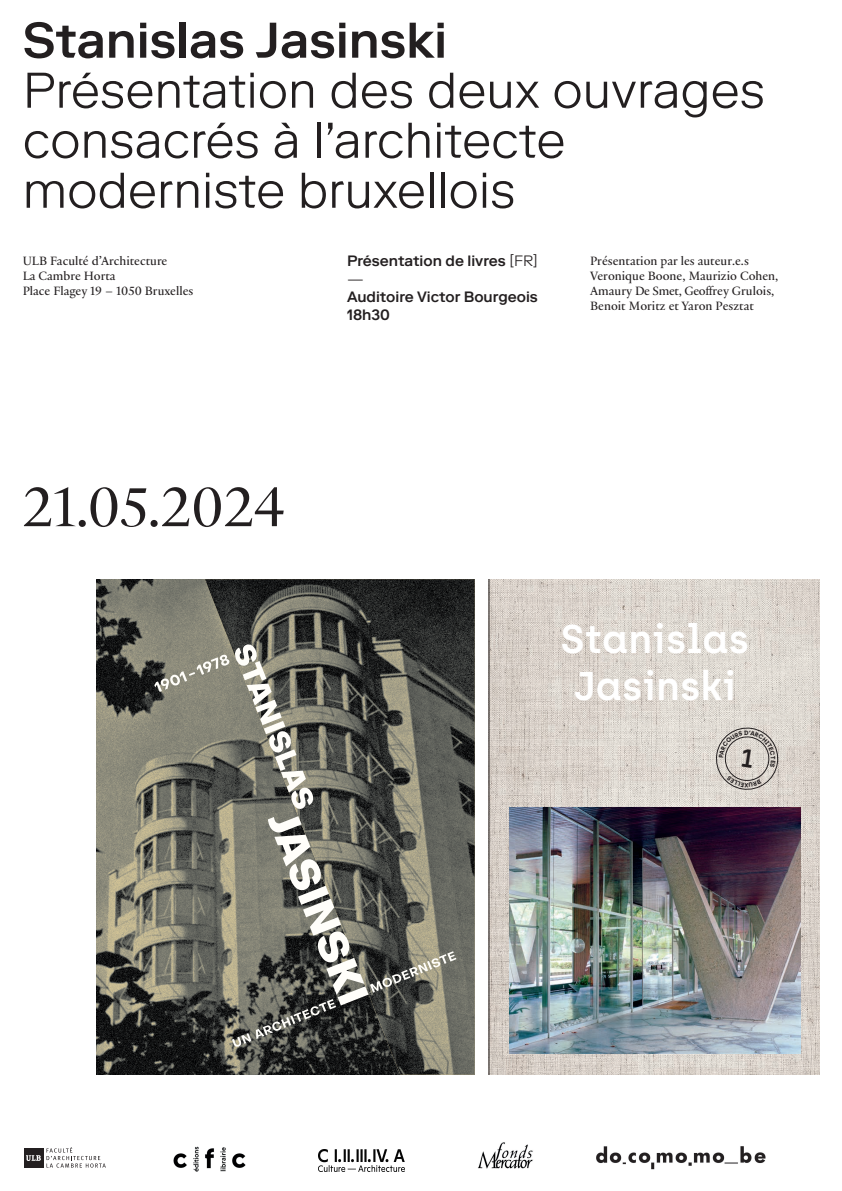
<style>
.page{position:relative;width:842px;height:1191px;background:#fff}
.page>*{position:absolute;margin:0;border:0;box-sizing:border-box;transform-origin:0 0}
.t1{font:60px "Practice Display";color:#231f20}
.t2{font:300 50px/50px "Riforma LL";color:#231f20}
.t3{font:500 50px "Riforma LL";color:#231f20}
.t4{font:600 40.1px/47.3px "Archia";color:#fff;text-align:center}
.t5{font:500 15px/18px "Riforma LL";color:#231f20}
.t6{font:13px/14.8px "Practice";color:#231f20}
.s1{font-weight:300}
.s2{font-family:"Minion Pro"}
</style>
<div class="page">
<img style="left:97px;top:579px;width:108px;height:495px">
<img style="left:205px;top:579px;width:270px;height:495px">
<svg style="left:232px;top:816px;width:224px;height:231px;background:#707066"></svg>
<svg style="left:154px;top:643px;width:160px;height:167px;background:#7f7e73"></svg>
<img style="left:490px;top:579px;width:329px;height:495px">
<img style="left:509px;top:808px;width:291px;height:245px">
<hr style="left:489px;top:579px;width:1px;height:495px;background:#231f20">
<svg style="left:47px;top:1147px;width:59px;height:20px"></svg>
<div style="left:24px;top:1148px;width:19px;height:19px;background:#231f20"></div>
<svg style="left:26px;top:1155px;width:15px;height:6px"></svg>
<img style="left:173px;top:1146px;width:73px;height:26px">
<img style="left:478px;top:1142px;width:55px;height:27px">
<img style="left:319px;top:1149px;width:86px;height:22px">
<img style="left:596px;top:1146px;width:170px;height:24px">
<svg style="left:714px;top:725px;width:66px;height:66px;background:#cec8c1"></svg>
<h2 class="t3" style="left:23px;top:11px;width:426px">Stanislas Jasinski</h2>
<h2 class="t2" style="left:23px;top:66px;width:744px">Présentation des deux ouvrages consacrés à l’architecte moderniste bruxellois</h2>
<p class="t5" style="left:347px;top:252px;width:192px">Présentation de livres <span class="s1">[FR] —</span></p>
<p class="t5" style="left:347px;top:288px;width:192px">Auditoire Victor Bourgeois<br>18h30</p>
<p class="t6" style="left:23px;top:253px;width:172px">ULB Faculté d’Architecture<br>La Cambre Horta<br>Place Flagey 19 – 1050 Bruxelles</p>
<p class="t6" style="left:590px;top:253px;width:190px">Présentation <span class="s2">p</span>ar les auteur.e.s Veronique Boone, Maurizio Cohen, Amaury De Smet, Geo<span class="s2">ff</span>rey Grulois, Benoit Moritz et Yaron Pesztat</p>
<h1 class="t1" style="left:23px;top:467px;width:264px">21.05.2024</h1>
<h3 class="t4" style="left:561px;top:614px;width:190px">Stanislas<br>Jasinski</h3>
</div>
